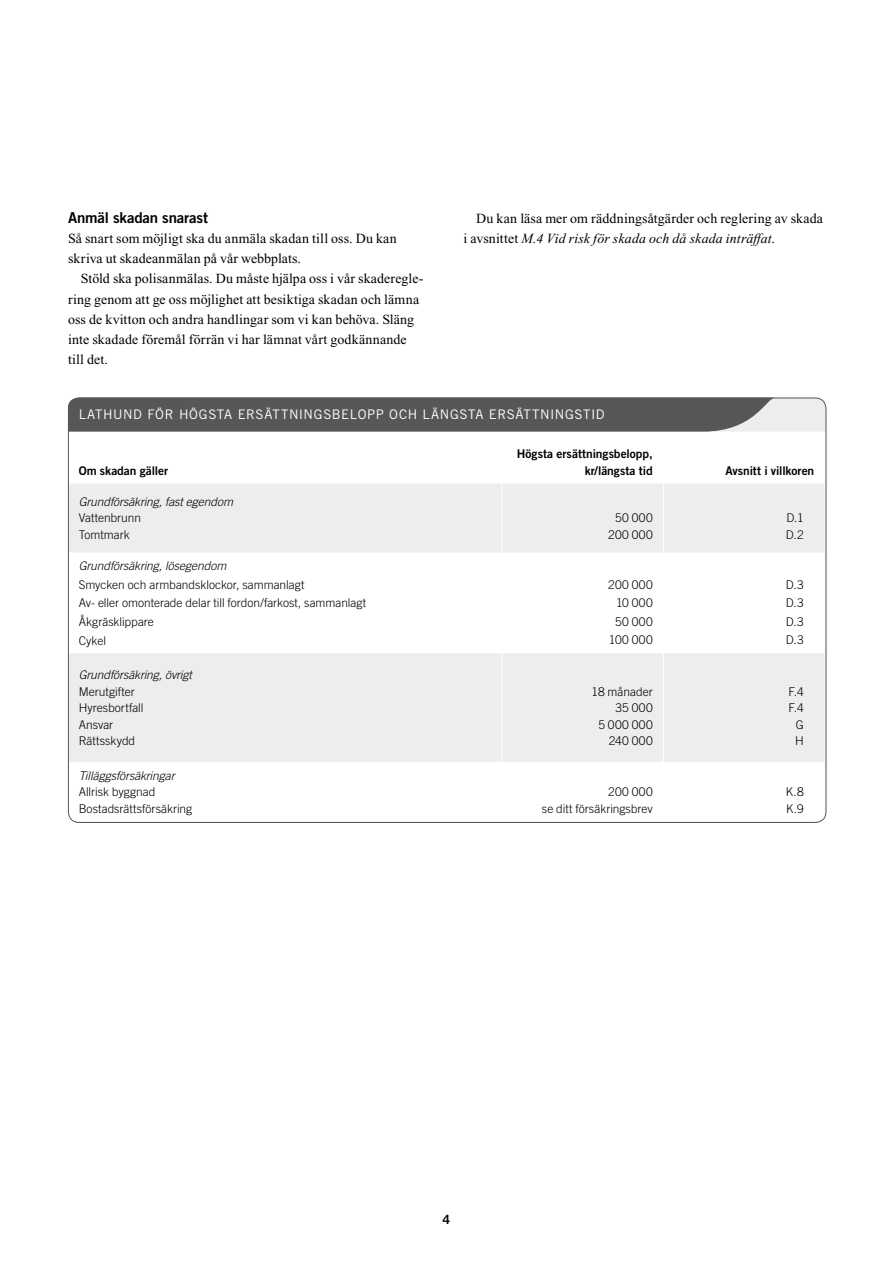
<style>
.page{position:relative;width:893px;height:1263px;background:#fff}
.page>*{position:absolute;margin:0;border:0;box-sizing:border-box;transform-origin:0 0}
.t1{font:15px "Trade Gothic LT Std Bd 2";letter-spacing:-.01em;color:#000}
.t2{font:13.95px/20.2px "Times New Roman PS Std";letter-spacing:.01em;color:#000}
.t3{font:13.2px "Trade Gothic LT Std";letter-spacing:.045em;color:#fff}
.t4{font:12.75px "Trade Gothic LT Std Bd 2";color:#000}
.t5{font:300 12px/16.5px "Trade Gothic LT Std";color:#000}
.t6{font:italic 300 12px "Trade Gothic LT Std";letter-spacing:-.005em;color:#000}
.t7{font:12px/16.5px "Trade Gothic LT Std Bd 2";color:#000;text-align:right}
.t8{font:300 12px/18.6px "Trade Gothic LT Std";letter-spacing:.04em;color:#000;text-align:center}
.t9{font:300 12px/16.5px "Trade Gothic LT Std";letter-spacing:.02em;color:#000;text-align:right}
.s1{font-style:italic}
</style>
<div class="page">
<svg style="left:68px;top:484px;width:757px;height:338px;fill:#ededed"></svg>
<hr style="left:501px;top:484px;width:1px;height:68px;background:#fff">
<hr style="left:663px;top:484px;width:1px;height:68px;background:#fff">
<hr style="left:501px;top:552px;width:1px;height:101px;background:#fff">
<hr style="left:663px;top:552px;width:1px;height:101px;background:#fff">
<hr style="left:501px;top:653px;width:1px;height:109px;background:#fff">
<hr style="left:663px;top:653px;width:1px;height:109px;background:#fff">
<hr style="left:501px;top:762px;width:1px;height:60px;background:#fff">
<hr style="left:663px;top:762px;width:1px;height:60px;background:#fff">
<div style="left:68px;top:398px;width:706px;height:34px;background:#575756"></div>
<p class="t1" style="left:68px;top:208px;width:142px">Anmäl skadan snarast</p>
<p class="t2" style="left:68px;top:229px;width:330px">Så snart som möjligt ska du anmäla skadan till oss. Du kan skriva ut skadeanmälan på vår webbplats.</p>
<p class="t2" style="left:68px;top:269px;width:357px;text-indent:13px">Stöld ska polisanmälas. Du måste hjälpa oss i vår skaderegle&shy;ring genom att ge oss möjlighet att besiktiga skadan och lämna oss de kvitton och andra handlingar som vi kan behöva. Släng inte skadade föremål förrän vi har lämnat vårt godkännande till det.</p>
<p class="t2" style="left:463px;top:208px;width:361px;text-indent:13px">Du kan läsa mer om räddningsåtgärder och reglering av skada i avsnittet <span class="s1">M.4 Vid risk för skada och då skada inträffat</span>.</p>
<p class="t3" style="left:79px;top:406px;width:527px">LATHUND FÖR HÖGSTA ERSÄTTNINGSBELOPP OCH LÄNGSTA ERSÄTTNINGSTID</p>
<p class="t7" style="left:79px;top:462px;width:91px">Om skadan gäller</p>
<p class="t7" style="left:517px;top:445px;width:137px">Högsta ersättningsbelopp, kr/längsta tid</p>
<p class="t7" style="left:725px;top:462px;width:90px">Avsnitt i villkoren</p>
<p class="t6" style="left:79px;top:494px;width:156px">Grundförsäkring, fast egendom</p>
<p class="t5" style="left:79px;top:510px;width:64px">Vattenbrunn<br>Tomtmark</p>
<p class="t8" style="left:608px;top:510px;width:46px;line-height:16.5px">50 000<br>200 000</p>
<p class="t5" style="left:786px;top:510px;width:19px">D.1<br>D.2</p>
<p class="t6" style="left:79px;top:559px;width:149px">Grundförsäkring, lösegendom</p>
<p class="t5" style="left:79px;top:575px;width:289px;line-height:18.6px">Smycken och armbandsklockor, sammanlagt<br>Av- eller omonterade delar till fordon/farkost, sammanlagt<br>Åkgräsklippare<br>Cykel</p>
<p class="t8" style="left:608px;top:575px;width:46px;text-align:right">200 000<br>10 000<br>50 000<br>100 000</p>
<p class="t5" style="left:786px;top:575px;width:19px;line-height:18.6px;text-align:justify">D.3<br>D.3<br>D.3<br>D.3</p>
<p class="t6" style="left:79px;top:668px;width:115px">Grundförsäkring, övrigt</p>
<p class="t5" style="left:79px;top:683px;width:66px">Merutgifter<br>Hyresbortfall<br>Ansvar<br>Rättsskydd</p>
<p class="t9" style="left:592px;top:683px;width:63px">18 månader<br>35 000<br>5 000 000<br>240 000</p>
<p class="t5" style="left:789px;top:683px;width:17px;text-align:center">F.4<br>F.4<br>G<br>H</p>
<p class="t6" style="left:79px;top:768px;width:98px">Tilläggsförsäkringar</p>
<p class="t5" style="left:79px;top:783px;width:115px">Allrisk byggnad<br>Bostadsrättsförsäkring</p>
<p class="t5" style="left:542px;top:783px;width:112px;text-align:right">200 000<br>se ditt försäkringsbrev</p>
<p class="t5" style="left:786px;top:783px;width:19px">K.8<br>K.9</p>
<p class="t4" style="left:443px;top:1212px;width:9px">4</p>
</div>
